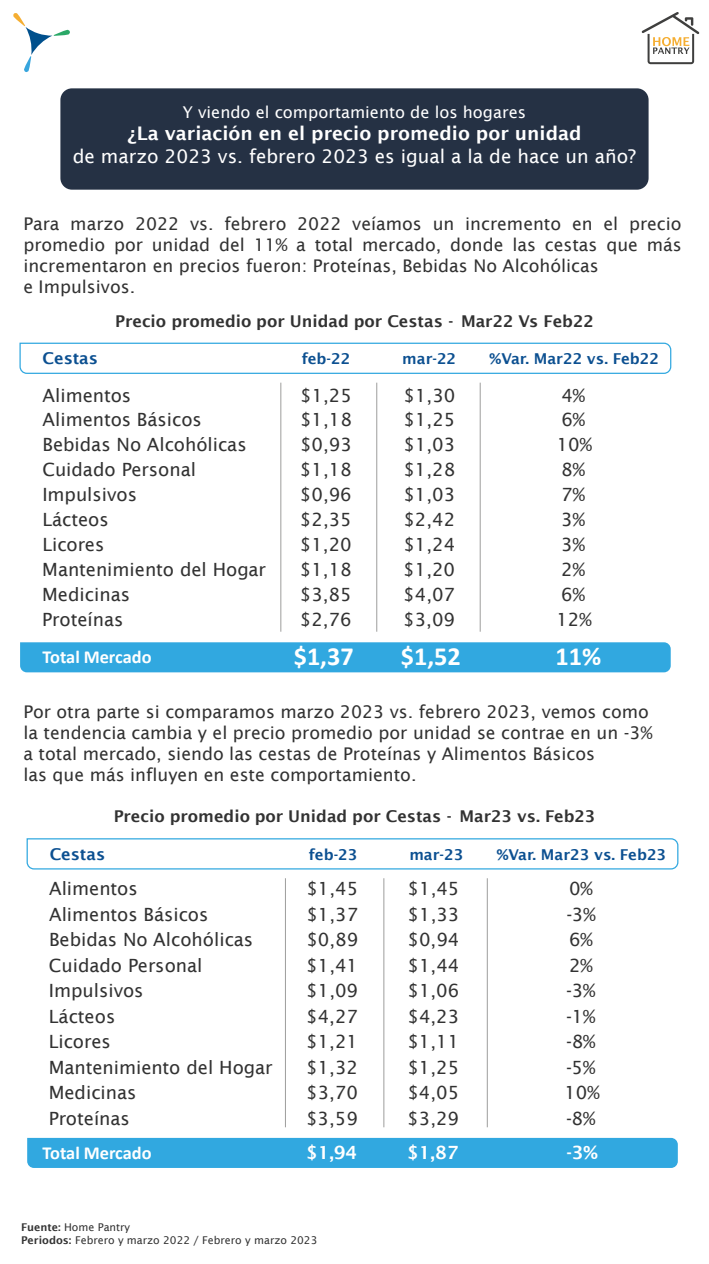
<style>
.page{position:relative;width:709px;height:1264px;background:#fff}
.page>*{position:absolute;margin:0;border:0;box-sizing:border-box;transform-origin:0 0}
.t1{font:700 26.25px "Calibri";color:#fff}
.t2{font:18.75px "Lucida Sans";color:#fff}
.t3{font:600 18.75px "Lucida Sans";color:#fff}
.t4{font:700 18.38px "Calibri";color:#fff}
.t5{font:18.25px "Lucida Sans";color:#323232}
.t6{font:600 18.25px "Lucida Sans";color:#fff}
.t7{font:17.5px/21px "Lucida Sans";color:#323232}
.t8{font:600 16.25px "Lucida Sans";color:#323232}
.t9{font:16.25px "Lucida Sans";color:#fff}
.t10{font:600 16.25px "Lucida Sans";color:#0c5091}
.t11{font:600 15px "Lucida Sans";color:#0c5091}
.t12{font:10.62px/12.8px "Lucida Sans";color:#333}
.s1{font-weight:600}
</style>
<div class="page">
<div style="left:27px;top:1138px;width:651px;height:30px;background:#31a8e0"></div>
<div style="left:60px;top:88px;width:588px;height:102px;background:#253144;border-radius:12px"></div>
<svg style="left:641px;top:12px;width:58px;height:52px"></svg>
<svg style="left:13px;top:13px;width:57px;height:59px"></svg>
<div style="left:20px;top:642px;width:650px;height:30px;background:#31a8e0"></div>
<svg style="left:19px;top:342px;width:653px;height:32px"></svg>
<hr style="left:280px;top:383px;width:1px;height:249px;background:#9d9d9c">
<hr style="left:376px;top:383px;width:1px;height:249px;background:#9d9d9c">
<hr style="left:480px;top:383px;width:1px;height:249px;background:#9d9d9c">
<svg style="left:26px;top:838px;width:653px;height:32px"></svg>
<hr style="left:285px;top:878px;width:1px;height:249px;background:#9d9d9c">
<hr style="left:383px;top:878px;width:1px;height:249px;background:#9d9d9c">
<hr style="left:487px;top:878px;width:1px;height:249px;background:#9d9d9c">
<p class="t9" style="left:183px;top:103px;width:344px">Y viendo el comportamiento de los hogares</p>
<p class="t3" style="left:127px;top:123px;width:455px">¿La variación en el precio promedio por unidad</p>
<p class="t2" style="left:73px;top:145px;width:565px">de marzo 2023 vs. febrero 2023 es igual a la de hace un año?</p>
<p class="t7" style="left:23px;top:213px;width:660px">Para marzo 2022 vs. febrero 2022 veíamos un incremento en el precio promedio por unidad del 11% a total mercado, donde las cestas que más incrementaron en precios fueron: Proteínas, Bebidas No Alcohólicas<br>e Impulsivos.</p>
<p class="t8" style="left:115px;top:311px;width:480px">Precio promedio por Unidad por Cestas - Mar22 Vs Feb22</p>
<p class="t10" style="left:43px;top:349px;width:57px">Cestas</p>
<p class="t11" style="left:302px;top:350px;width:50px">feb-22</p>
<p class="t11" style="left:402px;top:350px;width:55px">mar-22</p>
<p class="t11" style="left:489px;top:350px;width:171px">%Var. Mar22 vs. Feb22</p>
<p class="t5" style="left:43px;top:385px;width:90px">Alimentos</p>
<p class="t5" style="left:300px;top:385px;width:53px">$1,25</p>
<p class="t5" style="left:403px;top:385px;width:53px">$1,30</p>
<p class="t5" style="left:561px;top:385px;width:25px">4%</p>
<p class="t5" style="left:43px;top:410px;width:161px">Alimentos Básicos</p>
<p class="t5" style="left:300px;top:410px;width:53px">$1,18</p>
<p class="t5" style="left:403px;top:410px;width:53px">$1,25</p>
<p class="t5" style="left:561px;top:410px;width:25px">6%</p>
<p class="t5" style="left:42px;top:435px;width:206px">Bebidas No Alcohólicas</p>
<p class="t5" style="left:300px;top:435px;width:53px">$0,93</p>
<p class="t5" style="left:403px;top:435px;width:53px">$1,03</p>
<p class="t5" style="left:556px;top:435px;width:37px">10%</p>
<p class="t5" style="left:42px;top:460px;width:155px">Cuidado Personal</p>
<p class="t5" style="left:300px;top:460px;width:53px">$1,18</p>
<p class="t5" style="left:403px;top:460px;width:53px">$1,28</p>
<p class="t5" style="left:561px;top:460px;width:25px">8%</p>
<p class="t5" style="left:42px;top:485px;width:96px">Impulsivos</p>
<p class="t5" style="left:300px;top:485px;width:53px">$0,96</p>
<p class="t5" style="left:403px;top:485px;width:53px">$1,03</p>
<p class="t5" style="left:561px;top:485px;width:25px">7%</p>
<p class="t5" style="left:42px;top:509px;width:68px">Lácteos</p>
<p class="t5" style="left:300px;top:509px;width:53px">$2,35</p>
<p class="t5" style="left:403px;top:509px;width:53px">$2,42</p>
<p class="t5" style="left:561px;top:509px;width:25px">3%</p>
<p class="t5" style="left:42px;top:534px;width:64px">Licores</p>
<p class="t5" style="left:300px;top:534px;width:53px">$1,20</p>
<p class="t5" style="left:403px;top:534px;width:53px">$1,24</p>
<p class="t5" style="left:561px;top:534px;width:25px">3%</p>
<p class="t5" style="left:42px;top:559px;width:225px">Mantenimiento del Hogar</p>
<p class="t5" style="left:300px;top:559px;width:53px">$1,18</p>
<p class="t5" style="left:403px;top:559px;width:53px">$1,20</p>
<p class="t5" style="left:561px;top:559px;width:25px">2%</p>
<p class="t5" style="left:42px;top:584px;width:89px">Medicinas</p>
<p class="t5" style="left:300px;top:584px;width:53px">$3,85</p>
<p class="t5" style="left:403px;top:584px;width:53px">$4,07</p>
<p class="t5" style="left:561px;top:584px;width:25px">6%</p>
<p class="t5" style="left:42px;top:609px;width:83px">Proteínas</p>
<p class="t5" style="left:300px;top:609px;width:53px">$2,76</p>
<p class="t5" style="left:403px;top:609px;width:53px">$3,09</p>
<p class="t5" style="left:556px;top:609px;width:37px">12%</p>
<p class="t4" style="left:43px;top:644px;width:111px">Total Mercado</p>
<h1 class="t1" style="left:294px;top:638px;width:61px">$1,37</h1>
<h1 class="t1" style="left:401px;top:638px;width:61px">$1,52</h1>
<h1 class="t1" style="left:555px;top:638px;width:47px">11%</h1>
<p class="t7" style="left:23px;top:702px;width:630px">Por otra parte si comparamos marzo 2023 vs. febrero 2023, vemos como la tendencia cambia y el precio promedio por unidad se contrae en un -3% a total mercado, siendo las cestas de Proteínas y Alimentos Básicos<br>las que más influyen en este comportamiento.</p>
<p class="t8" style="left:114px;top:807px;width:483px">Precio promedio por Unidad por Cestas - Mar23 vs. Feb23</p>
<p class="t10" style="left:50px;top:844px;width:57px">Cestas</p>
<p class="t11" style="left:309px;top:846px;width:50px">feb-23</p>
<p class="t11" style="left:409px;top:846px;width:55px">mar-23</p>
<p class="t11" style="left:496px;top:846px;width:171px">%Var. Mar23 vs. Feb23</p>
<p class="t5" style="left:49px;top:878px;width:90px">Alimentos</p>
<p class="t5" style="left:306px;top:878px;width:53px">$1,45</p>
<p class="t5" style="left:407px;top:878px;width:53px">$1,45</p>
<p class="t5" style="left:569px;top:878px;width:25px">0%</p>
<p class="t5" style="left:49px;top:904px;width:161px">Alimentos Básicos</p>
<p class="t5" style="left:306px;top:904px;width:53px">$1,37</p>
<p class="t5" style="left:407px;top:904px;width:53px">$1,33</p>
<p class="t5" style="left:566px;top:904px;width:31px">-3%</p>
<p class="t5" style="left:49px;top:929px;width:206px">Bebidas No Alcohólicas</p>
<p class="t5" style="left:306px;top:929px;width:53px">$0,89</p>
<p class="t5" style="left:407px;top:929px;width:53px">$0,94</p>
<p class="t5" style="left:569px;top:929px;width:25px">6%</p>
<p class="t5" style="left:49px;top:955px;width:155px">Cuidado Personal</p>
<p class="t5" style="left:306px;top:955px;width:53px">$1,41</p>
<p class="t5" style="left:407px;top:955px;width:53px">$1,44</p>
<p class="t5" style="left:569px;top:955px;width:25px">2%</p>
<p class="t5" style="left:49px;top:980px;width:96px">Impulsivos</p>
<p class="t5" style="left:306px;top:980px;width:53px">$1,09</p>
<p class="t5" style="left:407px;top:980px;width:53px">$1,06</p>
<p class="t5" style="left:566px;top:980px;width:31px">-3%</p>
<p class="t5" style="left:49px;top:1006px;width:68px">Lácteos</p>
<p class="t5" style="left:306px;top:1006px;width:53px">$4,27</p>
<p class="t5" style="left:407px;top:1006px;width:53px">$4,23</p>
<p class="t5" style="left:566px;top:1006px;width:31px">-1%</p>
<p class="t5" style="left:49px;top:1031px;width:64px">Licores</p>
<p class="t5" style="left:306px;top:1031px;width:53px">$1,21</p>
<p class="t5" style="left:407px;top:1031px;width:53px">$1,11</p>
<p class="t5" style="left:566px;top:1031px;width:31px">-8%</p>
<p class="t5" style="left:49px;top:1057px;width:225px">Mantenimiento del Hogar</p>
<p class="t5" style="left:306px;top:1057px;width:53px">$1,32</p>
<p class="t5" style="left:407px;top:1057px;width:53px">$1,25</p>
<p class="t5" style="left:566px;top:1057px;width:31px">-5%</p>
<p class="t5" style="left:49px;top:1082px;width:89px">Medicinas</p>
<p class="t5" style="left:306px;top:1082px;width:53px">$3,70</p>
<p class="t5" style="left:407px;top:1082px;width:53px">$4,05</p>
<p class="t5" style="left:564px;top:1082px;width:37px">10%</p>
<p class="t5" style="left:49px;top:1108px;width:83px">Proteínas</p>
<p class="t5" style="left:306px;top:1108px;width:53px">$3,59</p>
<p class="t5" style="left:407px;top:1108px;width:53px">$3,29</p>
<p class="t5" style="left:566px;top:1108px;width:31px">-8%</p>
<p class="t6" style="left:306px;top:1142px;width:53px">$1,94</p>
<p class="t6" style="left:407px;top:1142px;width:53px">$1,87</p>
<p class="t6" style="left:566px;top:1142px;width:33px">-3%</p>
<p class="t4" style="left:43px;top:1140px;width:111px">Total Mercado</p>
<p class="t12" style="left:21px;top:1220px;width:298px"><span class="s1">Fuente:</span> Home Pantry<br><span class="s1">Periodos:</span> Febrero y marzo 2022 / Febrero y marzo 2023</p>
</div>
